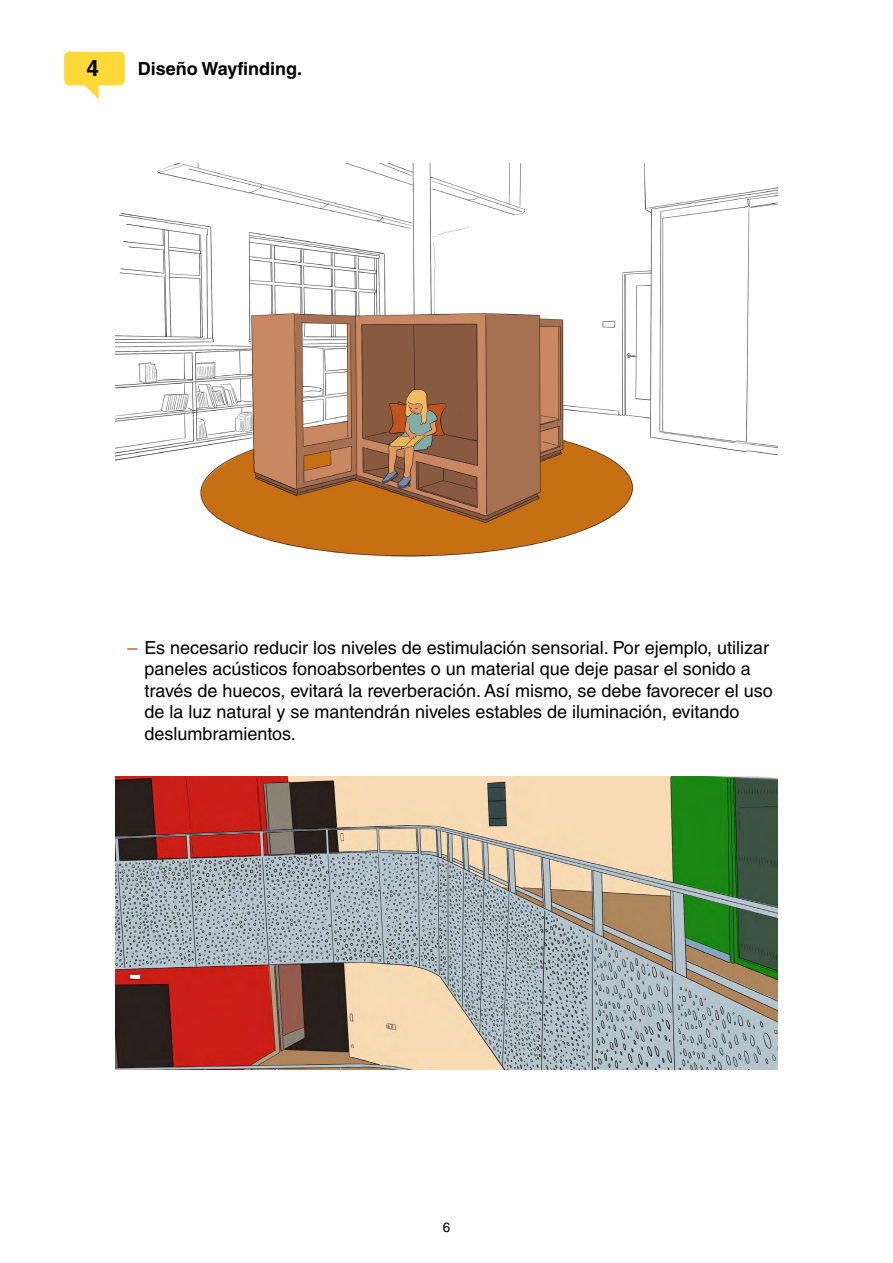
<style>
.page{position:relative;width:893px;height:1263px;background:#fff}
.page>*{position:absolute;margin:0;border:0;box-sizing:border-box;transform-origin:0 0}
.t1{font:700 22.5px "Helvetica LT Std";color:#000}
.t2{font:18px/21.6px "Helvetica LT Std";color:#000}
.t3{font:700 18px "Helvetica LT Std";color:#000}
.t4{font:13.5px "Helvetica LT Std";color:#000}
.s1{color:#c74c17}
</style>
<div class="page">
<svg style="left:84px;top:85px;width:15px;height:14px"></svg>
<div style="left:64px;top:52px;width:61px;height:33px;background:#ffd938;border-radius:5px"></div>
<img style="left:115px;top:163px;width:663px;height:394px">
<img style="left:115px;top:777px;width:663px;height:292px">
<p class="t1" style="left:87px;top:54px;width:14px">4</p>
<p class="t3" style="left:138px;top:58px;width:166px">Diseño Wayfinding.</p>
<p class="t2" style="left:145px;top:636px;width:630px;text-indent:-17px"><span class="s1">–</span> Es necesario reducir los niveles de estimulación sensorial. Por ejemplo, utilizar paneles acústicos fonoabsorbentes o un material que deje pasar el sonido a través de huecos, evitará la reverberación. Así mismo, se debe favorecer el uso de la luz natural y se mantendrán niveles estables de iluminación, evitando deslumbramientos.</p>
<p class="t4" style="left:443px;top:1220px;width:9px">6</p>
</div>
